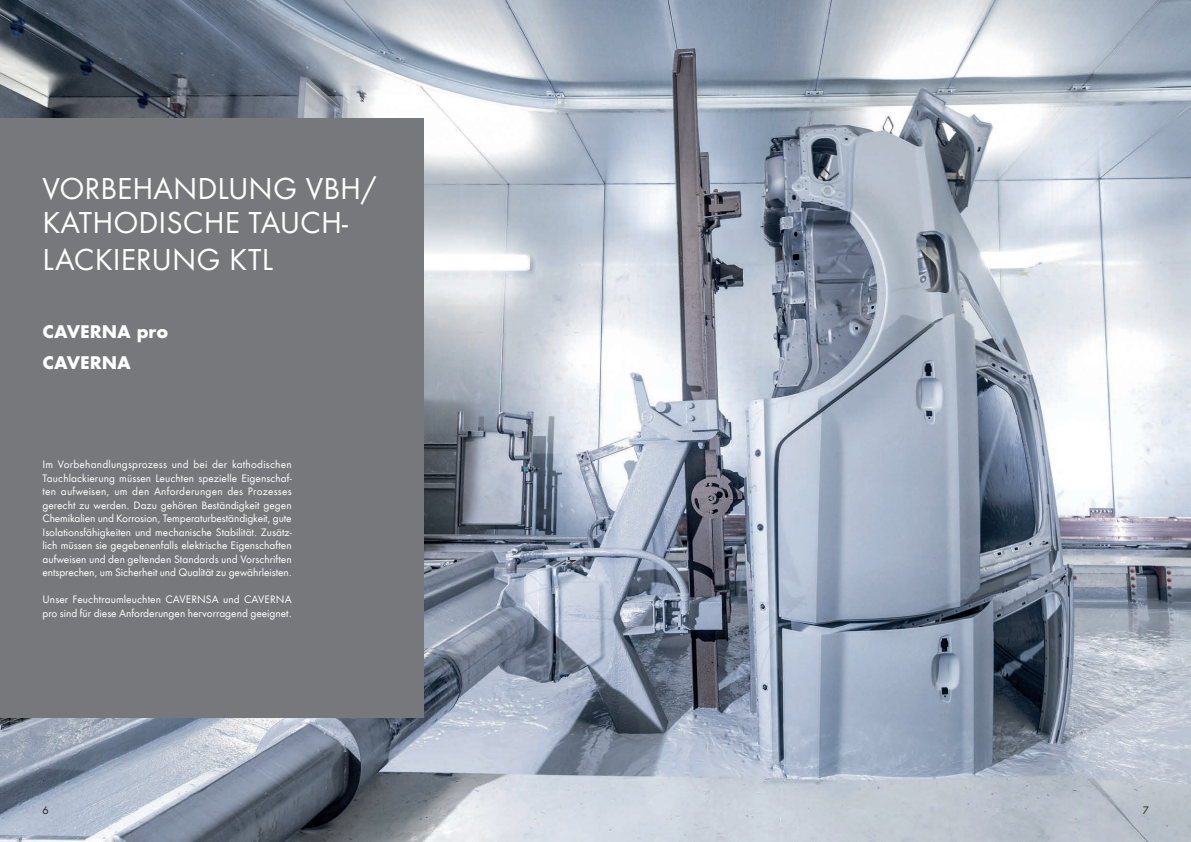
<style>
.page{position:relative;width:1191px;height:842px;background:#fff}
.page>*{position:absolute;margin:0;border:0;box-sizing:border-box;transform-origin:0 0}
.t1{font:28px/33.6px "Futura ND Book";color:#fff}
.t2{font:700 17px/31px "Futura ND";color:#fff}
.t3{font:10px/13.5px "Futura ND Book";color:#fff;text-align:justify}
.t4{font:10px "Futura ND Book";color:#231f20}
</style>
<div class="page">
<img style="left:0;top:0;width:1191px;height:842px">
<div style="left:0;top:119px;width:423px;height:599px;background:#76787b"></div>
<h1 class="t1" style="left:43px;top:172px;width:335px">VORBEHANDLUNG VBH/<br>KATHODISCHE TAUCH-</h1>
<h1 class="t1" style="left:43px;top:243px;width:232px">LACKIERUNG KTL</h1>
<h2 class="t2" style="left:43px;top:316px;width:127px">CAVERNA pro<br>CAVERNA</h2>
<p class="t3" style="left:43px;top:458px;width:251px">Im Vorbehandlungsprozess und bei der kathodischen Tauchlackierung müssen Leuchten spezielle Eigenschaf&shy;ten aufweisen, um den Anforderungen des Prozesses gerecht zu werden. Dazu gehören Beständigkeit gegen Chemikalien und Korrosion, Temperaturbeständigkeit, gute Isolationsfähigkeiten und mechanische Stabilität. Zusätz&shy;lich müssen sie gegebenenfalls elektrische Eigenschaften aufweisen und den geltenden Standards und Vorschriften entsprechen, um Sicherheit und Qualität zu gewährleisten.</p>
<p class="t3" style="left:43px;top:593px;width:251px">Unser Feuchtraumleuchten CAVERNSA und CAVERNA pro sind für diese Anforderungen hervorragend geeignet.</p>
<p class="t4" style="left:43px;top:804px;width:8px">6</p>
<p class="t4" style="left:1142px;top:803px;width:8px">7</p>
</div>
